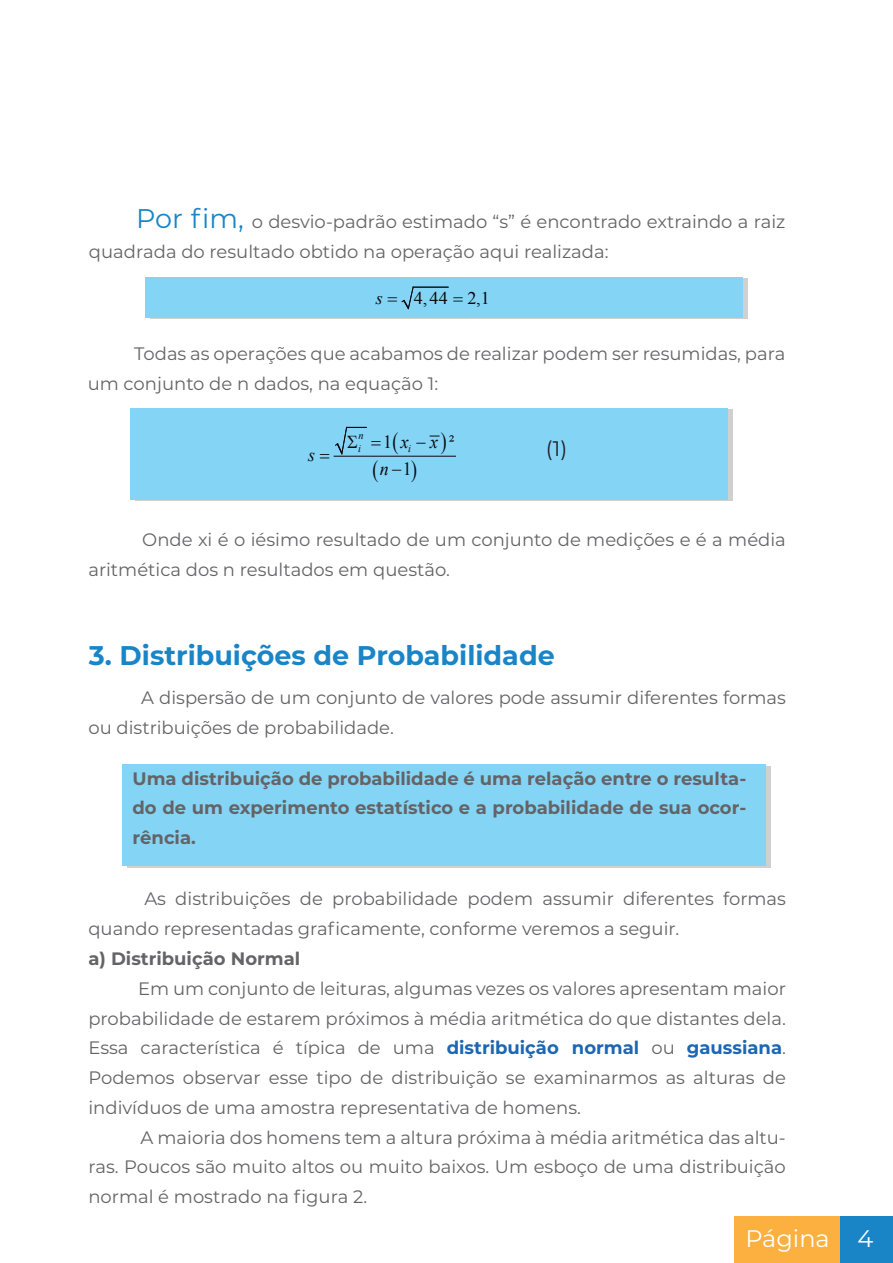
<style>
.page{position:relative;width:893px;height:1263px;background:#fff}
.page>*{position:absolute;margin:0;border:0;box-sizing:border-box;transform-origin:0 0}
.t1{font:700 27px "Montserrat";color:#1985c7}
.t2{font:24px "Montserrat";color:#fff}
.t3{font:21px "Montserrat";color:#231f20}
.t4{font:italic 18.6px "Times New Roman";color:#0c090e}
.t5{font:18.6px "Times New Roman";color:#0c090e}
.t6{font:18px/29.7px "Montserrat";color:#646366}
.t7{font:700 18px/29.7px "Montserrat";color:#646366;text-align:justify}
.t8{font:17.7px "Times New Roman";color:#0c090e}
.t9{font:italic 17.7px "Times New Roman";color:#0c090e}
.t10{font:italic 10.8px/13px "Times New Roman";color:#0c090e}
.s1{font-size:27px;color:#1985c7}
.s2{font-style:normal}
.s3{font-weight:700;color:#1c66b2}
</style>
<div class="page">
<div style="left:840px;top:1216px;width:53px;height:47px;background:#1985c7"></div>
<div style="left:734px;top:1216px;width:106px;height:47px;background:#fbb03f"></div>
<svg style="left:150px;top:278px;width:597px;height:41px"></svg>
<div style="left:145px;top:277px;width:597px;height:41px;background:#84d4f6"></div>
<div style="left:136px;top:410px;width:597px;height:91px;background:linear-gradient(to bottom,#d0d0d1,#d0d0d1)"></div>
<div style="left:131px;top:408px;width:597px;height:91px;background:#84d4f6"></div>
<div style="left:122px;top:764px;width:644px;height:102px;background:#84d4f6"></div>
<hr style="left:334px;top:456px;width:121px;height:1px;background:#0c090e">
<svg style="left:401px;top:286px;width:48px;height:23px"></svg>
<svg style="left:335px;top:427px;width:46px;height:30px"></svg>
<svg style="left:429px;top:435px;width:11px;height:2px"></svg>
<p class="t6" style="left:89px;top:206px;width:698px;text-indent:47px"><span class="s1">Por fim,</span> o desvio-padrão estimado “s” é encontrado extraindo a raiz quadrada do resultado obtido na operação aqui realizada:</p>
<p class="t9" style="left:376px;top:286px;width:9px">s</p>
<p class="t8" style="left:414px;top:286px;width:78px">4,44 2,1</p>
<p class="t6" style="left:88px;top:338px;width:699px;text-indent:46px">Todas as operações que acabamos de realizar podem ser resumidas, para um conjunto de n dados, na equação 1:</p>
<p class="t4" style="left:308px;top:442px;width:8px">s</p>
<p class="t10" style="left:358px;top:429px;width:7px">n i</p>
<p class="t4" style="left:401px;top:428px;width:39px"><sub>i</sub>x x</p>
<p class="t5" style="left:383px;top:429px;width:10px">1</p>
<p class="t5" style="left:449px;top:429px;width:7px">²</p>
<p class="t4" style="left:380px;top:456px;width:33px">n−<span class="s2">1</span></p>
<p class="t3" style="left:546px;top:434px;width:23px">(1)</p>
<p class="t6" style="left:88px;top:524px;width:699px;text-indent:54px">Onde xi é o iésimo resultado de um conjunto de medições e é a média aritmética dos n resultados em questão.</p>
<h1 class="t1" style="left:89px;top:636px;width:467px">3. Distribuições de Probabilidade</h1>
<p class="t6" style="left:88px;top:682px;width:699px;text-indent:53px">A dispersão de um conjunto de valores pode assumir diferentes formas ou distribuições de probabilidade.</p>
<p class="t7" style="left:133px;top:762px;width:615px">Uma distribuição de probabilidade é uma relação entre o resulta&shy;do de um experimento estatístico e a probabilidade de sua ocor&shy;rência.</p>
<p class="t6" style="left:88px;top:883px;width:699px;text-indent:56px">As distribuições de probabilidade podem assumir diferentes formas quando representadas graficamente, conforme veremos a seguir.</p>
<p class="t7" style="left:88px;top:943px;width:213px">a) Distribuição Normal</p>
<p class="t6" style="left:88px;top:973px;width:699px;text-align:justify;text-indent:50px">Em um conjunto de leituras, algumas vezes os valores apresentam maior probabilidade de estarem próximos à média aritmética do que distantes dela.<br>Essa característica é típica de uma <span class="s3">distribuição normal</span> ou <span class="s3">gaussiana</span>.<br>Podemos observar esse tipo de distribuição se examinarmos as alturas de indivíduos de uma amostra representativa de homens.</p>
<p class="t6" style="left:88px;top:1122px;width:699px;text-align:justify;text-indent:52px">A maioria dos homens tem a altura próxima à média aritmética das altu&shy;ras. Poucos são muito altos ou muito baixos. Um esboço de uma distribuição normal é mostrado na figura 2.</p>
<h2 class="t2" style="left:745px;top:1222px;width:129px">Página 4</h2>
</div>
